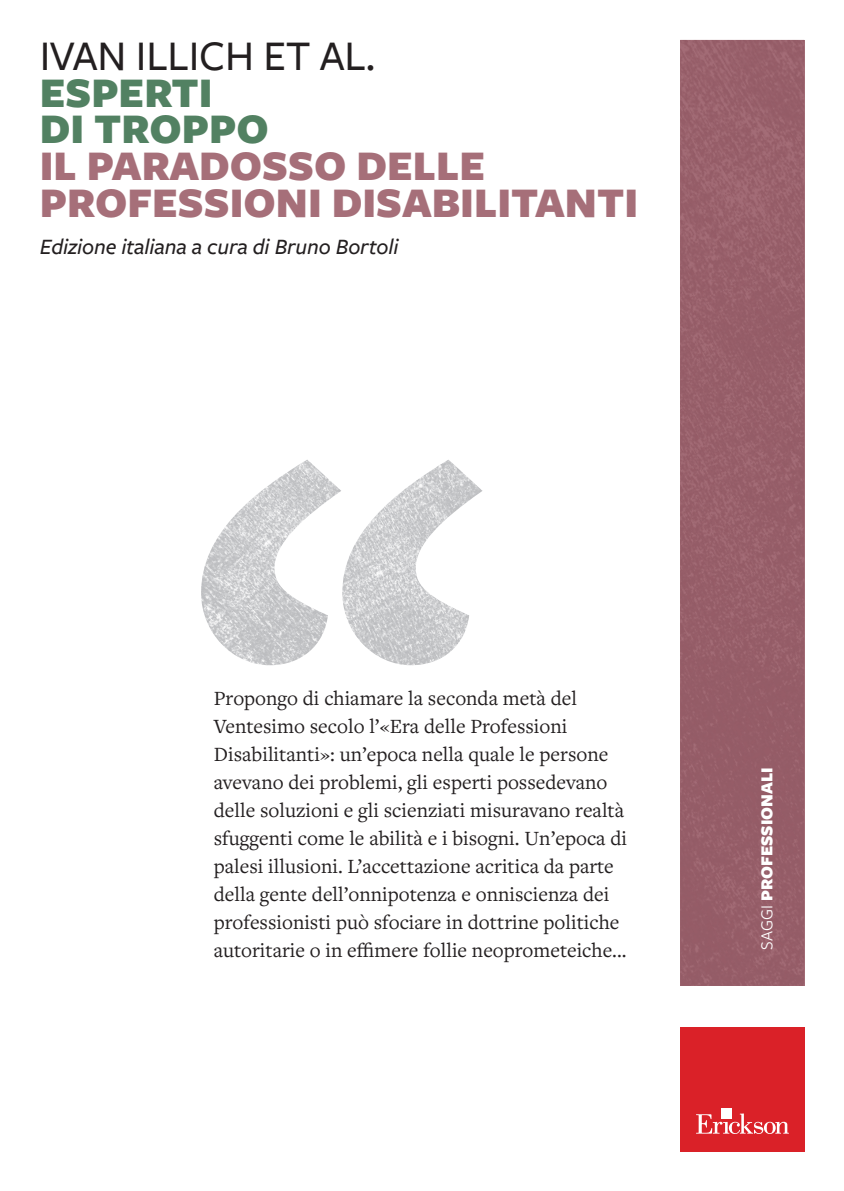
<style>
.page{position:relative;width:844px;height:1191px;background:#fff}
.page>*{position:absolute;margin:0;border:0;box-sizing:border-box;transform-origin:0 0}
.t1{font:900 43.75px/36.8px "Freight Sans Pro";color:#a66f79}
.t2{font:500 43.75px "Freight Sans Pro";letter-spacing:-.005em;color:#231f20}
.t3{font:900 43.75px/36.8px "Freight Sans Pro";color:#528162}
.t4{font:italic 500 22.75px "Freight Sans Pro";letter-spacing:-.005em;color:#231f20}
.t5{font:21px/28px "Freight Text Pro";color:#231f20}
.t6{font:900 17.5px "Freight Sans Pro";color:#fff}
.s1{font-weight:400}
</style>
<div class="page">
<img style="left:201px;top:460px;width:281px;height:205px">
<img style="left:680px;top:40px;width:124px;height:133px">
<img style="left:684px;top:124px;width:120px;height:165px">
<img style="left:785px;top:113px;width:19px;height:43px">
<div style="left:680px;top:289px;width:124px;height:116px;background:#975f69"></div>
<img style="left:680px;top:405px;width:124px;height:116px">
<img style="left:779px;top:331px;width:25px;height:57px">
<img style="left:680px;top:521px;width:124px;height:116px">
<div style="left:680px;top:637px;width:124px;height:117px;background:#955d67"></div>
<div style="left:680px;top:754px;width:124px;height:232px;background:#955d68"></div>
<div style="left:680px;top:870px;width:67px;height:116px;background:#955d68"></div>
<div style="left:680px;top:1027px;width:124px;height:124px;background:#da2128"></div>
<div style="left:721px;top:1108px;width:10px;height:10px;background:#fff"></div>
<h1 class="t2" style="left:40px;top:26px;width:337px">IVAN ILLICH ET AL.</h1>
<h1 class="t3" style="left:40px;top:72px;width:230px">ESPERTI<br>DI TROPPO</h1>
<h1 class="t1" style="left:40px;top:146px;width:599px">IL PARADOSSO DELLE<br>PROFESSIONI DISABILITANTI</h1>
<p class="t4" style="left:40px;top:231px;width:360px">Edizione italiana a cura di Bruno Bortoli</p>
<p class="t5" style="left:214px;top:683px;width:414px">Propongo di chiamare la seconda metà del Ventesimo secolo l’«Era delle Professioni Disabilitanti»: un’epoca nella quale le persone avevano dei problemi, gli esperti possedevano delle soluzioni e gli scienziati misuravano realtà sfuggenti come le abilità e i bisogni. Un’epoca di palesi illusioni. L’accettazione acritica da parte della gente dell’onnipotenza e onniscienza dei professionisti può sfociare in dottrine politiche autoritarie o in effimere follie neoprometeiche...</p>
<p class="t6" style="left:754px;top:949px;width:184px;rotate:-90deg"><span class="s1">SAGGI</span> PROFESSIONALI</p>
</div>
